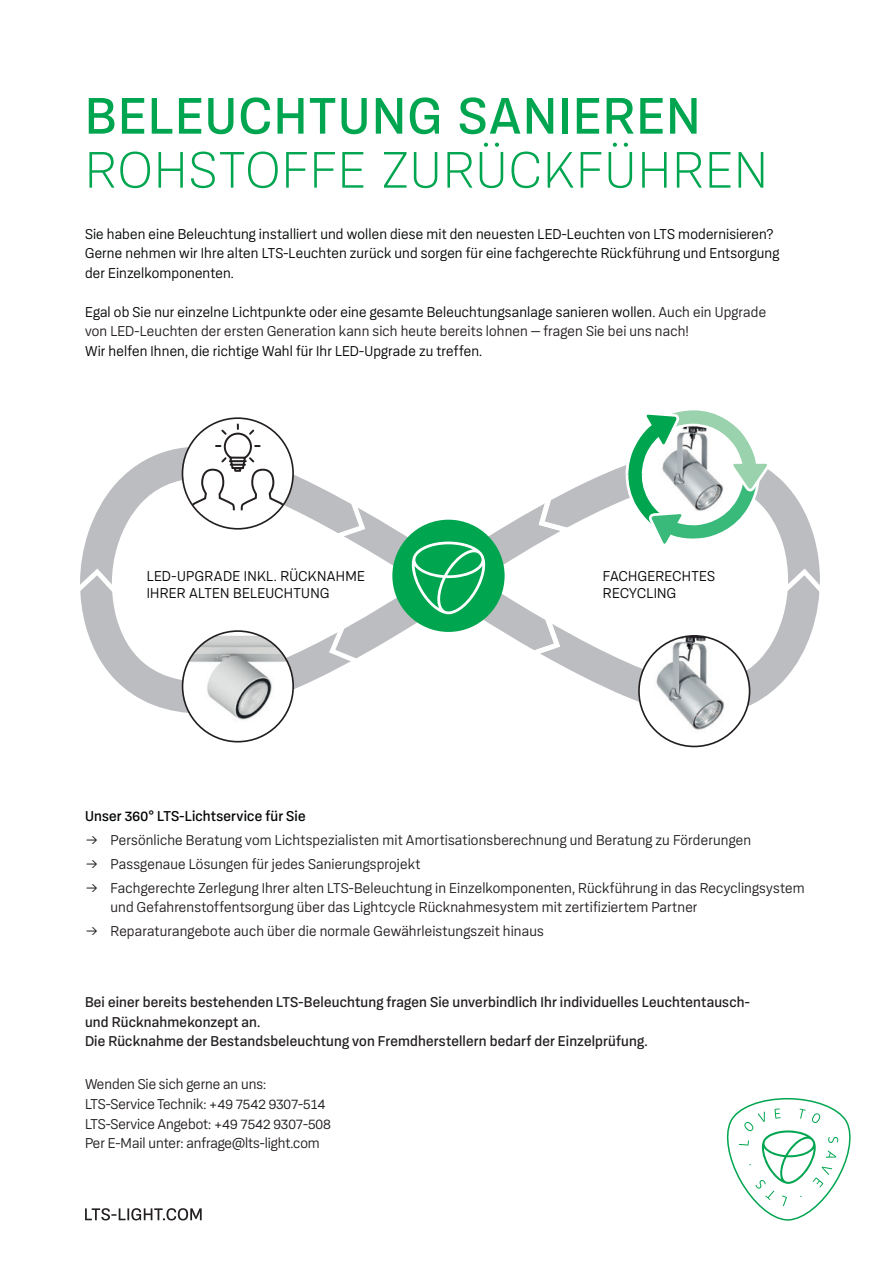
<style>
.page{position:relative;width:893px;height:1263px;background:#fff}
.page>*{position:absolute;margin:0;border:0;box-sizing:border-box;transform-origin:0 0}
.t1{font:300 54px "Konkret Grotesk Pro";letter-spacing:.03em;color:#00a54f}
.t2{font:500 54px "Konkret Grotesk Pro";letter-spacing:.03em;color:#00a54f}
.t3{font:15px/19.5px "Konkret Grotesk Pro";letter-spacing:.01em;color:#231f20}
.t4{font:15px/19.5px "Konkret Grotesk Pro";letter-spacing:.01em;color:#030505}
.t5{font:500 15px/19.5px "Konkret Grotesk Pro";letter-spacing:.015em;color:#231f20}
.t6{font:500 15px "Konkret Grotesk Pro";letter-spacing:.01em;color:#030505}
.s1{color:#030505}
</style>
<div class="page">
<svg style="left:85px;top:1208px;width:117px;height:12px"></svg>
<svg style="left:81px;top:447px;width:341px;height:267px"></svg>
<svg style="left:423px;top:466px;width:397px;height:250px"></svg>
<svg style="left:639px;top:636px;width:111px;height:110px"></svg>
<div style="left:638px;top:635px;width:112px;height:112px;border:2px solid #231f20;border-radius:50%"></div>
<svg style="left:183px;top:631px;width:110px;height:111px"></svg>
<div style="left:182px;top:630px;width:112px;height:112px;border:2px solid #231f20;border-radius:50%"></div>
<div style="left:392px;top:520px;width:113px;height:112px;background:#00a54f;border-radius:50%"></div>
<svg style="left:411px;top:541px;width:75px;height:73px"></svg>
<svg style="left:313px;top:478px;width:55px;height:70px"></svg>
<svg style="left:326px;top:603px;width:55px;height:72px"></svg>
<svg style="left:80px;top:565px;width:55px;height:47px"></svg>
<svg style="left:764px;top:565px;width:56px;height:47px"></svg>
<svg style="left:623px;top:410px;width:149px;height:138px"></svg>
<svg style="left:182px;top:418px;width:111px;height:111px"></svg>
<div style="left:182px;top:417px;width:112px;height:113px;border:2px solid #231f20;border-radius:50%"></div>
<svg style="left:190px;top:424px;width:96px;height:98px"></svg>
<svg style="left:726px;top:1098px;width:125px;height:123px"></svg>
<svg style="left:508px;top:596px;width:55px;height:70px"></svg>
<svg style="left:536px;top:473px;width:55px;height:68px"></svg>
<h1 class="t2" style="left:85px;top:75px;width:617px">BELEUCHTUNG SANIEREN</h1>
<h1 class="t1" style="left:85px;top:131px;width:684px">ROHSTOFFE ZURÜCKFÜHREN</h1>
<p class="t4" style="left:85px;top:223px;width:696px">Sie haben eine Beleuchtung installiert und wollen diese mit den neuesten LED-Leuchten von LTS modernisieren?<br>Gerne nehmen wir Ihre alten LTS-Leuchten zurück und sorgen für eine fachgerechte Rückführung und Entsorgung der Einzelkomponenten.</p>
<p class="t3" style="left:85px;top:301px;width:682px"><span class="s1">Egal ob Sie nur einzelne Lichtpunkte oder eine gesamte Beleuchtungsanlage sanieren wollen.</span> Auch ein Upgrade von LED-Leuchten der ersten Generation kann sich heute bereits lohnen – fragen Sie bei uns nach!</p>
<p class="t4" style="left:85px;top:340px;width:399px">Wir helfen Ihnen, die richtige Wahl für Ihr LED-Upgrade zu treffen.</p>
<p class="t4" style="left:147px;top:567px;width:220px;line-height:16.5px">LED-UPGRADE INKL. RÜCKNAHME<br>IHRER ALTEN BELEUCHTUNG</p>
<p class="t4" style="left:603px;top:567px;width:114px;line-height:16.5px">FACHGERECHTES<br>RECYCLING</p>
<p class="t6" style="left:85px;top:805px;width:222px">Unser 360° LTS-Lichtservice für Sie</p>
<p class="t3" style="left:85px;top:829px;width:668px">→ Persönliche Beratung vom Lichtspezialisten mit Amortisationsberechnung und Beratung zu Förderungen</p>
<p class="t3" style="left:85px;top:853px;width:337px">→ Passgenaue Lösungen für jedes Sanierungsprojekt</p>
<p class="t3" style="left:111px;top:877px;width:695px;text-indent:-26px">→ Fachgerechte Zerlegung Ihrer alten LTS-Beleuchtung in Einzelkomponenten, Rückführung in das Recyclingsystem und Gefahrenstoffentsorgung über das Lightcycle Rücknahmesystem mit zertifiziertem Partner</p>
<p class="t3" style="left:85px;top:920px;width:460px">→ Reparaturangebote auch über die normale Gewährleistungszeit hinaus</p>
<p class="t5" style="left:85px;top:991px;width:666px">Bei einer bereits bestehenden LTS-Beleuchtung fragen Sie unverbindlich Ihr individuelles Leuchtentausch&shy;und Rücknahmekonzept an.<br>Die Rücknahme der Bestandsbeleuchtung von Fremdherstellern bedarf der Einzelprüfung.</p>
<p class="t3" style="left:85px;top:1074px;width:247px">Wenden Sie sich gerne an uns:<br>LTS-Service Technik: +49 7542 9307-514<br>LTS-Service Angebot: +49 7542 9307-508<br>Per E-Mail unter: anfrage@lts-light.com</p>
</div>
